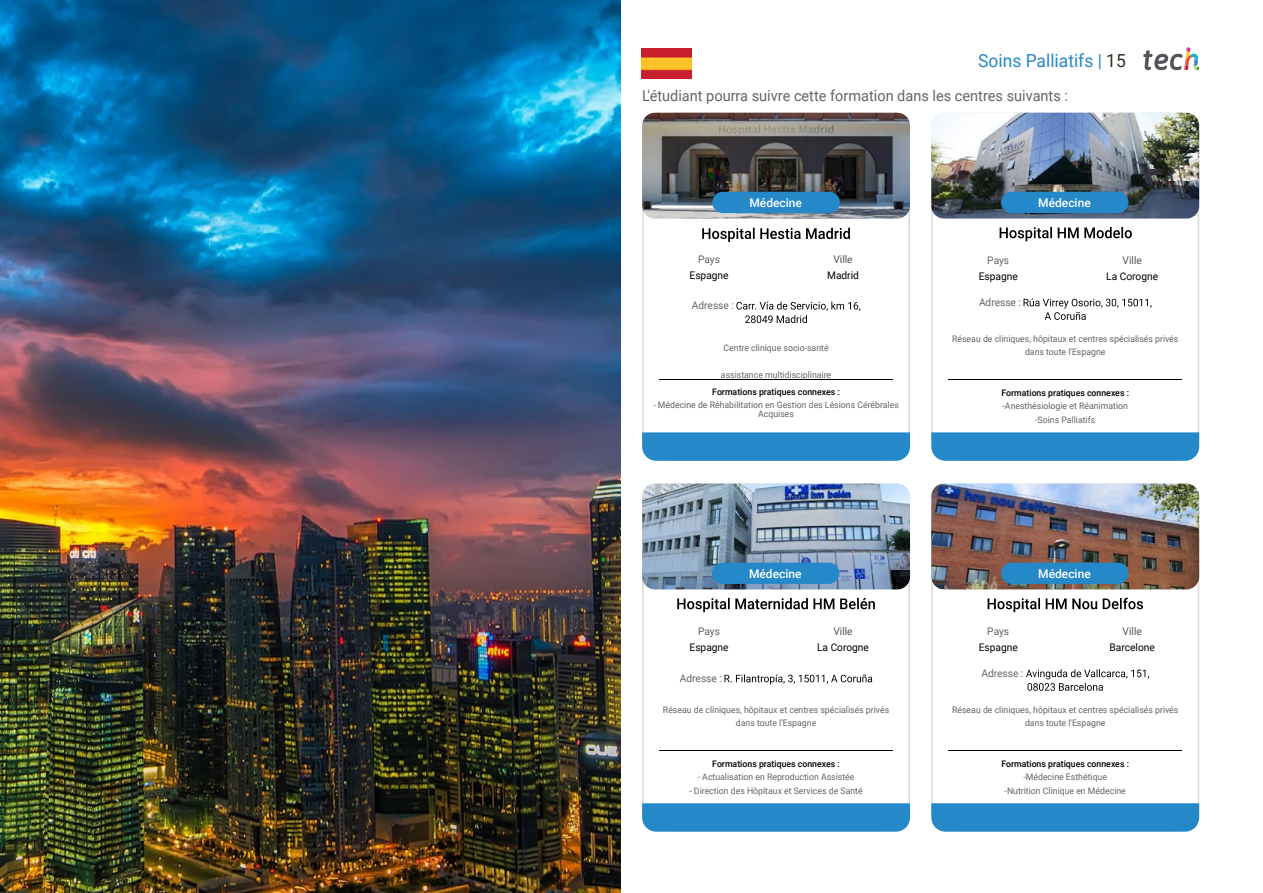
<style>
.page{position:relative;width:1263px;height:893px;background:#fff}
.page>*{position:absolute;margin:0;border:0;box-sizing:border-box;transform-origin:0 0}
.t1{font:18px "Roboto";color:#2488c9}
.t2{font:15px "Roboto";color:#61646a}
.t3{font:500 12px "Roboto";color:#fff}
.t4{font:10.5px "Roboto";color:#000}
.t5{font:10.5px "Roboto";color:#61646a}
.t6{font:10.5px "Roboto";color:#52555b}
.t7{font:9px/13.5px "Roboto";color:#61646a;text-align:center}
.t8{font:500 9px "Roboto";color:#000}
.s1{color:#312e20}
</style>
<div class="page">
<img style="left:0;top:0;width:621px;height:893px">
<svg style="left:1143px;top:47px;width:56px;height:24px"></svg>
<img style="left:642px;top:49px;width:49px;height:30px">
<svg style="left:931px;top:112px;width:269px;height:337px"></svg>
<img style="left:931px;top:113px;width:268px;height:106px">
<div style="left:1001px;top:192px;width:127px;height:21px;background:#2488c9;border-radius:11px"></div>
<svg style="left:931px;top:432px;width:268px;height:29px;background:#2a8bca"></svg>
<hr style="left:948px;top:379px;width:234px;height:1px;background:#000">
<svg style="left:999px;top:227px;width:133px;height:14px"></svg>
<svg style="left:1023px;top:298px;width:128px;height:22px"></svg>
<svg style="left:642px;top:483px;width:269px;height:325px"></svg>
<img style="left:642px;top:484px;width:268px;height:105px">
<div style="left:712px;top:563px;width:127px;height:21px;background:#2488c9;border-radius:11px"></div>
<svg style="left:642px;top:803px;width:268px;height:29px;background:#2a8bca"></svg>
<hr style="left:659px;top:750px;width:234px;height:1px;background:#000">
<svg style="left:677px;top:598px;width:198px;height:14px"></svg>
<svg style="left:724px;top:674px;width:148px;height:10px"></svg>
<svg style="left:931px;top:483px;width:269px;height:337px"></svg>
<img style="left:931px;top:484px;width:268px;height:105px">
<div style="left:1001px;top:563px;width:127px;height:21px;background:#2488c9;border-radius:11px"></div>
<svg style="left:931px;top:803px;width:268px;height:29px;background:#2a8bca"></svg>
<hr style="left:948px;top:750px;width:234px;height:1px;background:#000">
<svg style="left:987px;top:598px;width:156px;height:14px"></svg>
<svg style="left:1026px;top:669px;width:123px;height:22px"></svg>
<svg style="left:642px;top:112px;width:269px;height:325px"></svg>
<img style="left:642px;top:113px;width:268px;height:106px">
<div style="left:712px;top:192px;width:128px;height:21px;background:#2488c9;border-radius:11px"></div>
<svg style="left:642px;top:432px;width:268px;height:29px;background:#2a8bca"></svg>
<hr style="left:659px;top:379px;width:234px;height:1px;background:#000">
<svg style="left:702px;top:228px;width:148px;height:14px"></svg>
<svg style="left:736px;top:302px;width:124px;height:21px"></svg>
<h1 class="t1" style="left:978px;top:48px;width:149px">Soins Palliatifs | <span class="s1">15</span></h1>
<h2 class="t2" style="left:642px;top:86px;width:427px">L'étudiant pourra suivre cette formation dans les centres suivants :</h2>
<h3 class="t3" style="left:749px;top:194px;width:54px">Médecine</h3>
<h3 class="t3" style="left:1038px;top:194px;width:54px">Médecine</h3>
<p class="t5" style="left:698px;top:252px;width:23px">Pays</p>
<p class="t4" style="left:690px;top:268px;width:41px">Espagne</p>
<p class="t6" style="left:833px;top:252px;width:21px">Ville</p>
<p class="t4" style="left:827px;top:268px;width:33px">Madrid</p>
<p class="t5" style="left:987px;top:253px;width:23px">Pays</p>
<p class="t4" style="left:979px;top:269px;width:41px">Espagne</p>
<p class="t6" style="left:1122px;top:253px;width:21px">Ville</p>
<p class="t4" style="left:1106px;top:269px;width:53px">La Corogne</p>
<p class="t5" style="left:692px;top:298px;width:44px">Adresse :</p>
<p class="t7" style="left:723px;top:340px;width:107px">Centre clinique socio-santé</p>
<p class="t7" style="left:721px;top:367px;width:112px">assistance multidisciplinaire</p>
<p class="t8" style="left:712px;top:386px;width:129px">Formations pratiques connexes :</p>
<p class="t7" style="left:653px;top:400px;width:247px;line-height:9px">- Médecine de Réhabilitation en Gestion des Lésions Cérébrales<br>Acquises</p>
<p class="t5" style="left:979px;top:295px;width:44px">Adresse :</p>
<p class="t7" style="left:952px;top:332px;width:228px">Réseau de cliniques, hôpitaux et centres spécialisés privés dans toute l'Espagne</p>
<p class="t8" style="left:1001px;top:387px;width:129px">Formations pratiques connexes :</p>
<p class="t7" style="left:1002px;top:399px;width:127px">-Anesthésiologie et Réanimation -Soins Palliatifs</p>
<h3 class="t3" style="left:749px;top:565px;width:54px">Médecine</h3>
<h3 class="t3" style="left:1038px;top:565px;width:54px">Médecine</h3>
<p class="t5" style="left:698px;top:624px;width:23px">Pays</p>
<p class="t4" style="left:690px;top:640px;width:41px">Espagne</p>
<p class="t6" style="left:833px;top:624px;width:21px">Ville</p>
<p class="t4" style="left:817px;top:640px;width:53px">La Corogne</p>
<p class="t5" style="left:987px;top:624px;width:23px">Pays</p>
<p class="t4" style="left:979px;top:640px;width:41px">Espagne</p>
<p class="t6" style="left:1122px;top:624px;width:21px">Ville</p>
<p class="t4" style="left:1109px;top:640px;width:47px">Barcelone</p>
<p class="t5" style="left:680px;top:671px;width:44px">Adresse :</p>
<p class="t7" style="left:663px;top:702px;width:228px">Réseau de cliniques, hôpitaux et centres spécialisés privés dans toute l'Espagne</p>
<p class="t8" style="left:712px;top:758px;width:129px">Formations pratiques connexes :</p>
<p class="t7" style="left:698px;top:770px;width:158px">- Actualisation en Reproduction Assistée</p>
<p class="t7" style="left:689px;top:783px;width:175px">- Direction des Hôpitaux et Services de Santé</p>
<p class="t5" style="left:981px;top:666px;width:44px">Adresse :</p>
<p class="t7" style="left:952px;top:702px;width:228px">Réseau de cliniques, hôpitaux et centres spécialisés privés dans toute l'Espagne</p>
<p class="t8" style="left:1001px;top:758px;width:129px">Formations pratiques connexes :</p>
<p class="t7" style="left:1004px;top:770px;width:123px">-Médecine Esthétique -Nutrition Clinique en Médecine</p>
</div>
